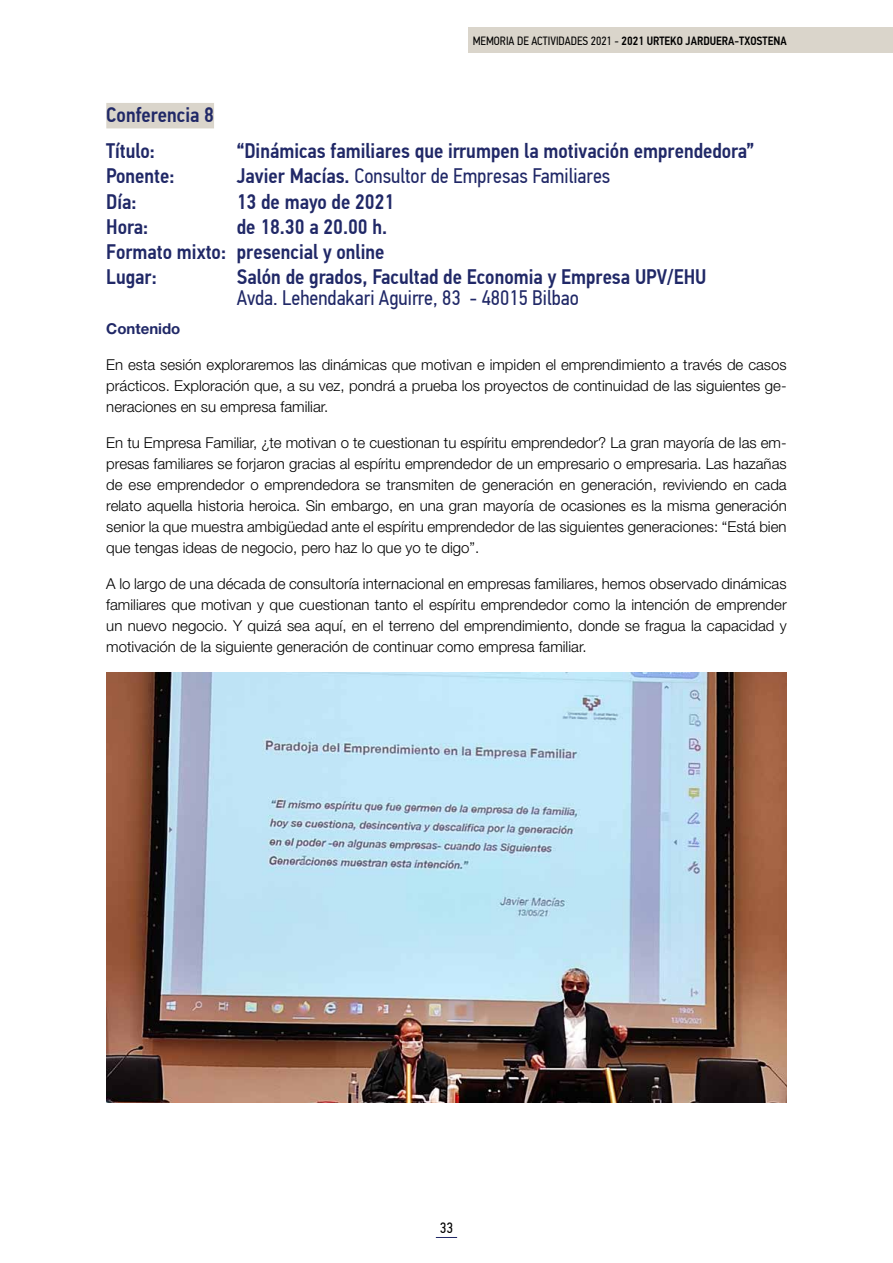
<style>
.page{position:relative;width:893px;height:1263px;background:#fff}
.page>*{position:absolute;margin:0;border:0;box-sizing:border-box;transform-origin:0 0}
.t1{font:500 21px/25.2px "PF Din Text Cond Pro";color:#202867}
.t2{font:21px "PF Din Text Cond Pro";color:#202867}
.t3{font:300 15px/21px "Helvetica Neue LT Pro";color:#000;text-align:justify}
.t4{font:700 15px "Helvetica Neue LT Pro";color:#202867}
.t5{font:15px "PF Din Text Cond Pro";color:#000}
.t6{font:500 12px "PF Din Text Cond Pro";color:#000}
.s1{font-weight:400}
.s2{font-weight:500}
</style>
<div class="page">
<div style="left:468px;top:27px;width:425px;height:26px;background:#dad5cb"></div>
<svg style="left:436px;top:1237px;width:21px;height:1px"></svg>
<div style="left:106px;top:103px;width:108px;height:25px;background:#dad5cb"></div>
<img style="left:107px;top:673px;width:680px;height:429px">
<p class="t6" style="left:473px;top:33px;width:315px"><span class="s1">MEMORIA DE ACTIVIDADES 2021 -</span> 2021 URTEKO JARDUERA-TXOSTENA</p>
<h1 class="t1" style="left:106px;top:97px;width:109px;line-height:36px">Conferencia 8<br>Título:</h1>
<h1 class="t1" style="left:237px;top:138px;width:519px">“Dinámicas familiares que irrumpen la motivación emprendedora”</h1>
<h1 class="t1" style="left:106px;top:164px;width:70px">Ponente:</h1>
<h1 class="t2" style="left:237px;top:164px;width:375px"><span class="s2">Javier Macías.</span> Consultor de Empresas Familiares</h1>
<h1 class="t1" style="left:106px;top:189px;width:32px">Día:</h1>
<h1 class="t1" style="left:237px;top:189px;width:159px">13 de mayo de 2021</h1>
<h1 class="t1" style="left:106px;top:214px;width:43px">Hora:</h1>
<h1 class="t1" style="left:106px;top:214px;width:282px;text-indent:130px">de 18.30 a 20.00 h.<br>Formato mixto: presencial y online<br>Lugar:</h1>
<h1 class="t1" style="left:237px;top:265px;width:471px">Salón de grados, Facultad de Economia y Empresa UPV/EHU</h1>
<h1 class="t2" style="left:237px;top:286px;width:344px">Avda. Lehendakari Aguirre, 83 - 48015 Bilbao</h1>
<p class="t4" style="left:106px;top:319px;width:76px">Contenido</p>
<p class="t3" style="left:106px;top:354px;width:682px">En esta sesión exploraremos las dinámicas que motivan e impiden el emprendimiento a través de casos prácticos. Exploración que, a su vez, pondrá a prueba los proyectos de continuidad de las siguientes ge&shy;neraciones en su empresa familiar.</p>
<p class="t3" style="left:106px;top:432px;width:682px">En tu Empresa Familiar, ¿te motivan o te cuestionan tu espíritu emprendedor? La gran mayoría de las em&shy;presas familiares se forjaron gracias al espíritu emprendedor de un empresario o empresaria. Las hazañas de ese emprendedor o emprendedora se transmiten de generación en generación, reviviendo en cada relato aquella historia heroica. Sin embargo, en una gran mayoría de ocasiones es la misma generación senior la que muestra ambigüedad ante el espíritu emprendedor de las siguientes generaciones: “Está bien que tengas ideas de negocio, pero haz lo que yo te digo”.</p>
<p class="t3" style="left:106px;top:573px;width:682px">A lo largo de una década de consultoría internacional en empresas familiares, hemos observado dinámicas familiares que motivan y que cuestionan tanto el espíritu emprendedor como la intención de emprender un nuevo negocio. Y quizá sea aquí, en el terreno del emprendimiento, donde se fragua la capacidad y motivación de la siguiente generación de continuar como empresa familiar.</p>
<p class="t5" style="left:440px;top:1219px;width:15px">33</p>
</div>
